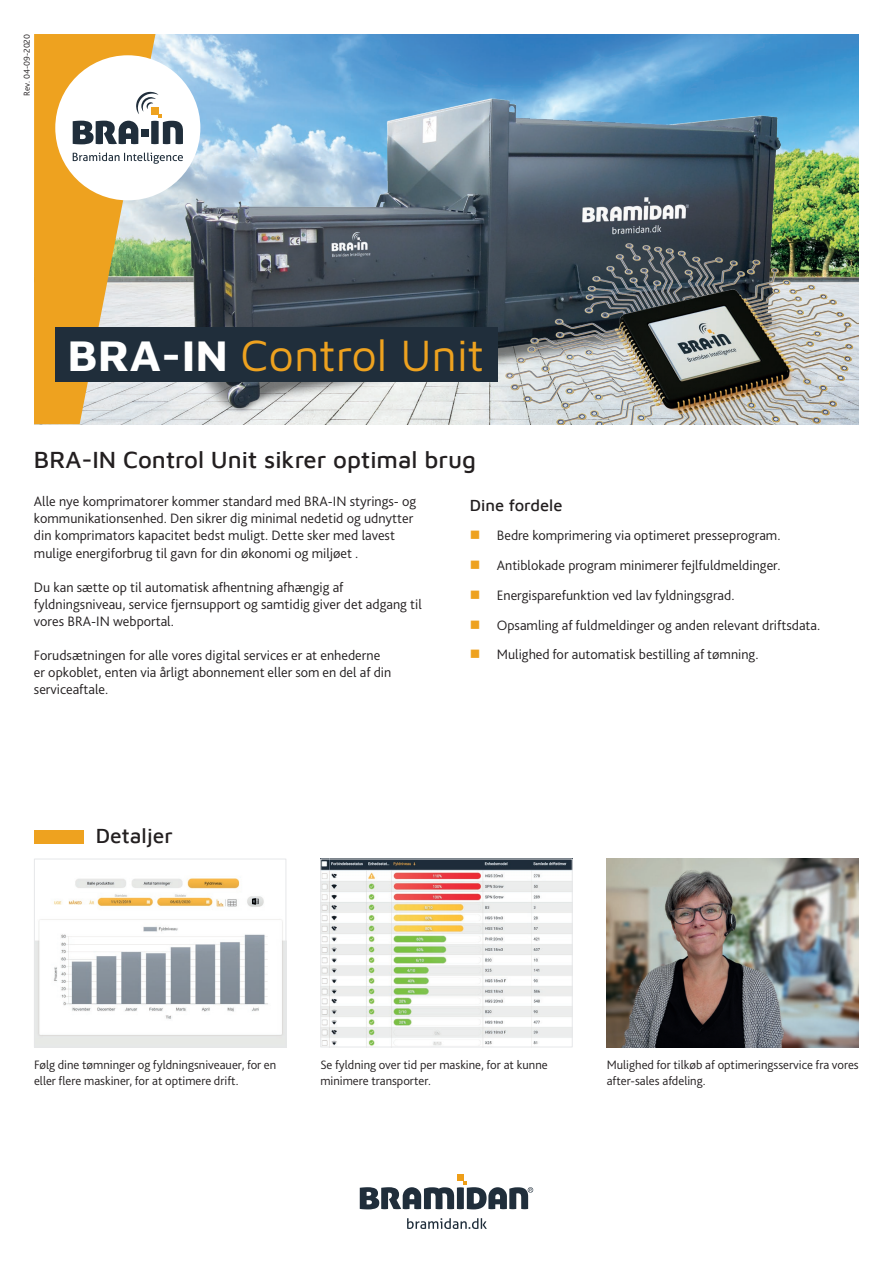
<style>
.page{position:relative;width:893px;height:1263px;background:#fff}
.page>*{position:absolute;margin:0;border:0;box-sizing:border-box;transform-origin:0 0}
.t1{font:45px "Maven Pro";color:#eea21f}
.t2{font:500 24px "Maven Pro";color:#231f20}
.t3{font:500 21px "Maven Pro";color:#231f20}
.t4{font:500 16.5px "Maven Pro";color:#231f20}
.t5{font:300 14.25px/17.1px "Bliss Pro";color:#231f20}
.t6{font:300 12.75px/15.3px "Bliss Pro";color:#231f20}
.t7{font:300 9px "Bliss Pro";color:#231f20}
.s1{font-weight:700;color:#fff}
.s2{color:#eea21f}
</style>
<div class="page">
<img style="left:155px;top:34px;width:670px;height:390px">
<img style="left:607px;top:859px;width:252px;height:188px">
<div style="left:34px;top:830px;width:50px;height:13px;background:#eea21f"></div>
<svg style="left:34px;top:34px;width:121px;height:390px;background:#e3b152"></svg>
<div style="left:55px;top:55px;width:145px;height:145px;background:#fff;border-radius:50%"></div>
<svg style="left:73px;top:153px;width:110px;height:11px"></svg>
<svg style="left:73px;top:92px;width:110px;height:52px"></svg>
<img style="left:476px;top:153px;width:383px;height:271px">
<div style="left:55px;top:327px;width:442px;height:55px;background:#202e3b"></div>
<div style="left:457px;top:1174px;width:7px;height:7px;background:#ee9e18"></div>
<svg style="left:360px;top:1181px;width:173px;height:28px"></svg>
<svg style="left:407px;top:1218px;width:80px;height:11px"></svg>
<img style="left:36px;top:878px;width:248px;height:167px">
<div style="left:34px;top:859px;width:252px;height:188px;border:1px solid #e6e7e9"></div>
<img style="left:322px;top:861px;width:249px;height:184px">
<div style="left:320px;top:859px;width:253px;height:188px;border:1px solid #e6e7e9"></div>
<p class="t7" style="left:21px;top:96px;width:63px;rotate:-90deg">Rev. 04-09-2020</p>
<h1 class="t1" style="left:68px;top:324px;width:418px"><span class="s1">BRA-IN</span> Control Unit</h1>
<h2 class="t2" style="left:34px;top:443px;width:444px">BRA-IN Control Unit sikrer optimal brug</h2>
<p class="t5" style="left:34px;top:493px;width:384px">Alle nye komprimatorer kommer standard med BRA-IN styrings- og kommunikationsenhed. Den sikrer dig minimal nedetid og udnytter din komprimators kapacitet bedst muligt. Dette sker med lavest mulige energiforbrug til gavn for din økonomi og miljøet .</p>
<p class="t5" style="left:34px;top:578px;width:389px">Du kan sætte op til automatisk afhentning afhængig af fyldningsniveau, service fjernsupport og samtidig giver det adgang til vores BRA-IN webportal.</p>
<p class="t5" style="left:34px;top:646px;width:359px">Forudsætningen for alle vores digital services er at enhederne er opkoblet, enten via årligt abonnement eller som en del af din serviceaftale.</p>
<p class="t4" style="left:470px;top:494px;width:94px">Dine fordele</p>
<p class="t5" style="left:470px;top:527px;width:312px"><span class="s2">■</span> Bedre komprimering via optimeret presseprogram.</p>
<p class="t5" style="left:470px;top:556px;width:312px"><span class="s2">■</span> Antiblokade program minimerer fejlfuldmeldinger.</p>
<p class="t5" style="left:470px;top:586px;width:266px"><span class="s2">■</span> Energisparefunktion ved lav fyldningsgrad.</p>
<p class="t5" style="left:470px;top:616px;width:352px"><span class="s2">■</span> Opsamling af fuldmeldinger og anden relevant driftsdata.</p>
<p class="t5" style="left:470px;top:646px;width:290px"><span class="s2">■</span> Mulighed for automatisk bestilling af tømning.</p>
<h3 class="t3" style="left:96px;top:821px;width:79px">Detaljer</h3>
<p class="t6" style="left:34px;top:1057px;width:244px">Følg dine tømninger og fyldningsniveauer, for en eller flere maskiner, for at optimere drift.</p>
<p class="t6" style="left:320px;top:1057px;width:229px">Se fyldning over tid per maskine, for at kunne minimere transporter.</p>
<p class="t6" style="left:607px;top:1057px;width:254px">Mulighed for tilkøb af optimeringsservice fra vores after-sales afdeling.</p>
</div>
